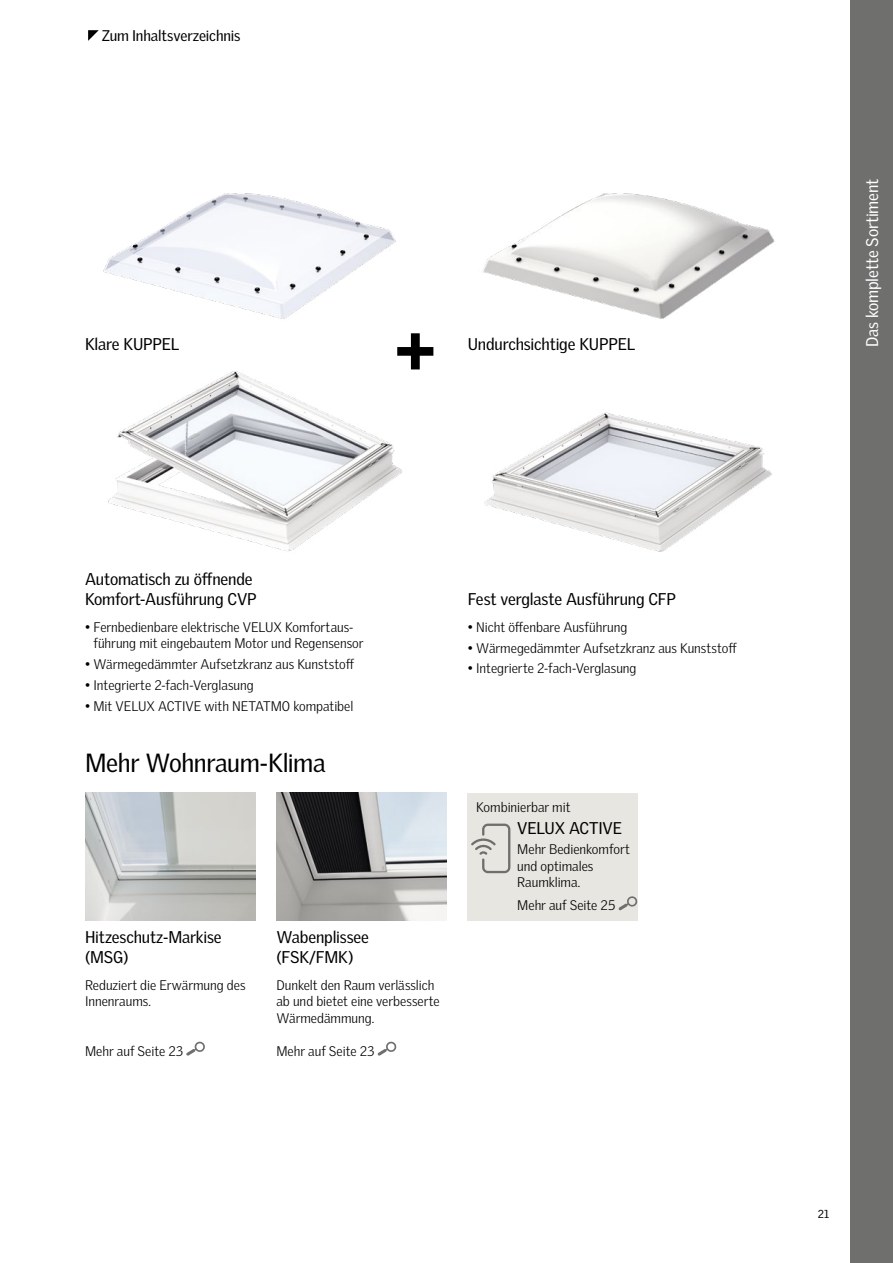
<style>
.page{position:relative;width:893px;height:1263px;background:#fff}
.page>*{position:absolute;margin:0;border:0;box-sizing:border-box;transform-origin:0 0}
.t1{font:900 69px "Velux Gothic";color:#000}
.t2{font:25.5px "Velux Gothic";letter-spacing:-.015em;color:#000}
.t3{font:16.5px/19.5px "Velux Gothic";letter-spacing:-.01em;color:#000}
.t4{font:16.5px "Velux Gothic";letter-spacing:-.01em;color:#fff}
.t5{font:15px "Velux Gothic";letter-spacing:-.01em;color:#000}
.t6{font:300 13.5px/16.5px "Velux Gothic";color:#000}
.t7{font:11.25px "Velux Gothic";color:#000}
.s1{font-weight:400}
</style>
<div class="page">
<img style="left:108px;top:371px;width:294px;height:180px">
<img style="left:103px;top:193px;width:293px;height:126px">
<img style="left:484px;top:412px;width:288px;height:140px">
<img style="left:483px;top:193px;width:292px;height:126px">
<div style="left:850px;top:0;width:43px;height:1263px;background:#6f6f6e"></div>
<img style="left:85px;top:793px;width:170px;height:127px">
<img style="left:276px;top:793px;width:170px;height:127px">
<svg style="left:186px;top:1042px;width:19px;height:14px"></svg>
<svg style="left:378px;top:1042px;width:18px;height:14px"></svg>
<div style="left:468px;top:793px;width:170px;height:127px;background:#e7e6e1"></div>
<svg style="left:471px;top:823px;width:39px;height:50px"></svg>
<svg style="left:619px;top:896px;width:18px;height:14px"></svg>
<p class="t5" style="left:102px;top:27px;width:140px">Zum Inhaltsverzeichnis</p>
<h1 class="t1" style="left:395px;top:307px;width:43px">+</h1>
<p class="t3" style="left:85px;top:334px;width:96px">Klare KUPPEL</p>
<p class="t3" style="left:468px;top:334px;width:169px">Undurchsichtige KUPPEL</p>
<p class="t3" style="left:85px;top:569px;width:173px">Automatisch zu öffnende<br>Komfort-Ausführung CVP</p>
<p class="t6" style="left:94px;top:619px;width:271px;text-indent:-9px"><span class="s1">•</span> Fernbedienbare elektrische VELUX Komfortaus&shy;führung mit eingebautem Motor und Regensensor</p>
<p class="t6" style="left:85px;top:656px;width:271px"><span class="s1">•</span> Wärmegedämmter Aufsetzkranz aus Kunststoff</p>
<p class="t6" style="left:85px;top:677px;width:170px"><span class="s1">•</span> Integrierte 2-fach-Verglasung</p>
<p class="t6" style="left:85px;top:697px;width:270px"><span class="s1">•</span> Mit VELUX ACTIVE with NETATMO kompatibel</p>
<h2 class="t2" style="left:85px;top:747px;width:242px">Mehr Wohnraum-Klima</h2>
<p class="t3" style="left:85px;top:927px;width:138px">Hitzeschutz-Markise (MSG)</p>
<p class="t6" style="left:85px;top:976px;width:162px">Reduziert die Erwärmung des<br>Innenraums.</p>
<p class="t6" style="left:85px;top:1042px;width:100px">Mehr auf Seite 23</p>
<p class="t3" style="left:276px;top:927px;width:94px">Wabenplissee (FSK/FMK)</p>
<p class="t6" style="left:276px;top:976px;width:165px">Dunkelt den Raum verlässlich ab und bietet eine verbesserte<br>Wärmedämmung.</p>
<p class="t6" style="left:276px;top:1042px;width:100px">Mehr auf Seite 23</p>
<p class="t3" style="left:468px;top:589px;width:210px">Fest verglaste Ausführung CFP</p>
<p class="t6" style="left:468px;top:619px;width:161px"><span class="s1">•</span> Nicht öffenbare Ausführung</p>
<p class="t6" style="left:468px;top:639px;width:271px"><span class="s1">•</span> Wärmegedämmter Aufsetzkranz aus Kunststoff</p>
<p class="t6" style="left:468px;top:660px;width:170px"><span class="s1">•</span> Integrierte 2-fach-Verglasung</p>
<p class="t6" style="left:476px;top:798px;width:96px">Kombinierbar mit</p>
<p class="t3" style="left:517px;top:818px;width:106px">VELUX ACTIVE</p>
<p class="t6" style="left:517px;top:841px;width:114px">Mehr Bedienkomfort und optimales<br>Raumklima.</p>
<p class="t6" style="left:517px;top:897px;width:100px">Mehr auf Seite 25</p>
<p class="t4" style="left:862px;top:347px;width:170px;rotate:-90deg">Das komplette Sortiment</p>
<p class="t7" style="left:818px;top:1207px;width:13px">21</p>
</div>
